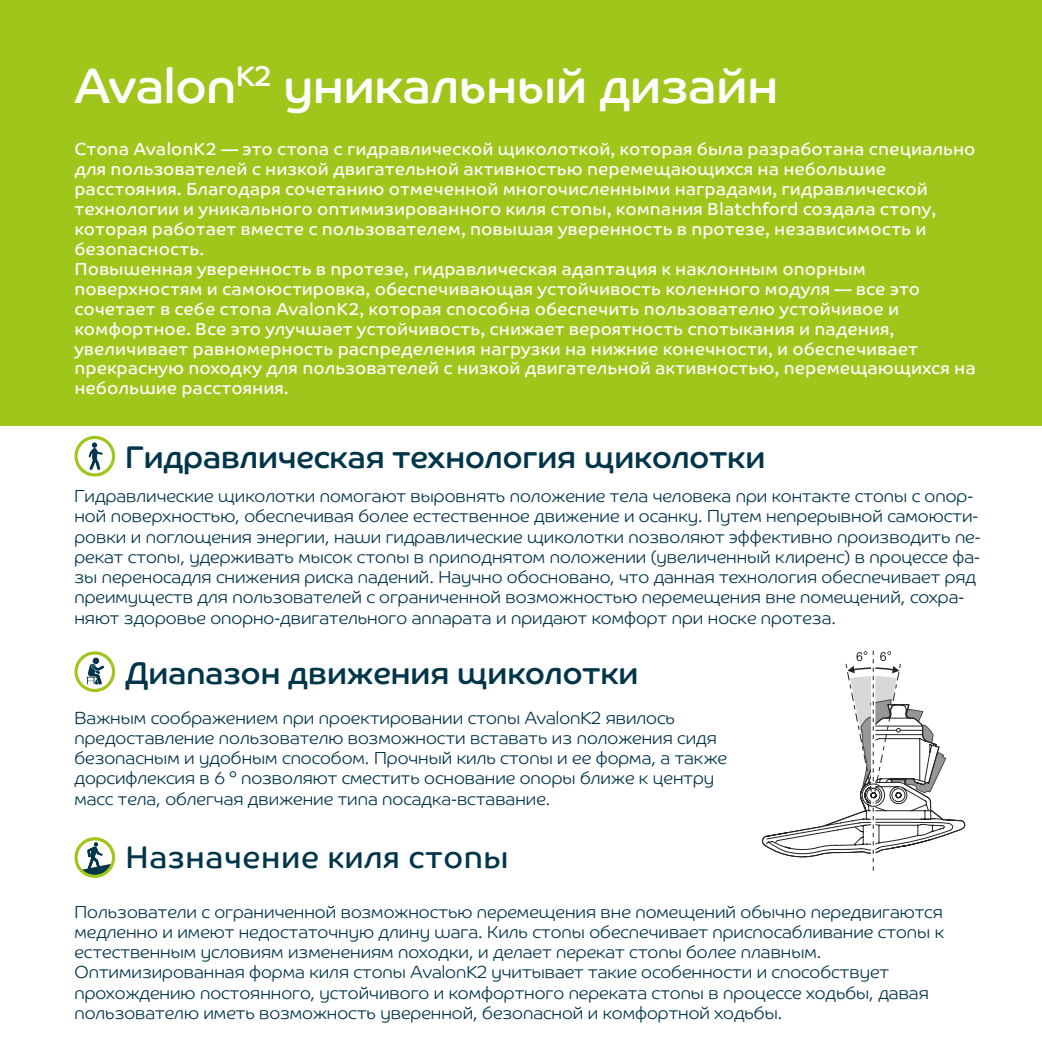
<style>
.page{position:relative;width:1042px;height:1042px;background:#fff}
.page>*{position:absolute;margin:0;border:0;box-sizing:border-box;transform-origin:0 0}
.t1{font:49px "Co Headline Corp";color:#fff}
.t2{font:31.5px "Co Headline Corp";color:#00354a}
.t3{font:31.5px "Co Text Corp";color:#00354a}
.t4{font:28.53px "Co Headline Corp";color:#fff}
.t5{font:300 17.5px/20.3px "Co Headline Corp";color:#00354a}
.t6{font:17.5px/19.9px "Co Text Corp";color:#fff}
</style>
<div class="page">
<div style="left:0;top:0;width:1041px;height:426px;background:#a0c61c"></div>
<svg style="left:76px;top:437px;width:37px;height:38px"></svg>
<div style="left:74px;top:436px;width:41px;height:40px;border:3px solid #a0c61c;border-radius:50%"></div>
<svg style="left:88px;top:442px;width:15px;height:28px"></svg>
<svg style="left:76px;top:653px;width:37px;height:37px"></svg>
<div style="left:74px;top:651px;width:41px;height:41px;border:3px solid #a0c61c;border-radius:50%"></div>
<div style="left:93px;top:657px;width:6px;height:7px;background:#00354a;border-radius:50%"></div>
<svg style="left:86px;top:663px;width:18px;height:21px"></svg>
<svg style="left:76px;top:838px;width:37px;height:38px"></svg>
<div style="left:74px;top:837px;width:41px;height:40px;border:3px solid #a0c61c;border-radius:50%"></div>
<svg style="left:81px;top:842px;width:32px;height:34px"></svg>
<svg style="left:762px;top:650px;width:203px;height:220px"></svg>
<div style="left:861px;top:783px;width:23px;height:23px;border:1px solid #242424;border-radius:50%"></div>
<h3 class="t4" style="left:236px;top:65px;width:36px">K2</h3>
<h1 class="t1" style="left:74px;top:66px;width:705px">Avalon уникальный дизайн</h1>
<p class="t6" style="left:74px;top:140px;width:902px">Стопа AvalonK2 — это стопа с гидравлической щиколоткой, которая была разработана специально для пользователей с низкой двигательной активностью перемещающихся на небольшие расстояния. Благодаря сочетанию отмеченной многочисленными наградами, гидравлической технологии и уникального оптимизированного киля стопы, компания Blatchford создала стопу, которая работает вместе с пользователем, повышая уверенность в протезе, независимость и безопасность.<br>Повышенная уверенность в протезе, гидравлическая адаптация к наклонным опорным поверхностям и самоюстировка, обеспечивающая устойчивость коленного модуля — все это сочетает в себе стопа AvalonK2, которая способна обеспечить пользователю устойчивое и комфортное. Все это улучшает устойчивость, снижает вероятность спотыкания и падения, увеличивает равномерность распределения нагрузки на нижние конечности, и обеспечивает прекрасную походку для пользователей с низкой двигательной активностью, перемещающихся на небольшие расстояния.</p>
<h2 class="t2" style="left:125px;top:445px;width:641px">Гидравлическая технология щиколотки</h2>
<p class="t5" style="left:74px;top:487px;width:907px">Гидравлические щиколотки помогают выровнять положение тела человека при контакте стопы с опор&shy;ной поверхностью, обеспечивая более естественное движение и осанку. Путем непрерывной самоюсти&shy;ровки и поглощения энергии, наши гидравлические щиколотки позволяют эффективно производить пе&shy;рекат стопы, удерживать мысок стопы в приподнятом положении (увеличенный клиренс) в процессе фа&shy;зы переносадля снижения риска падений. Научно обосновано, что данная технология обеспечивает ряд преимуществ для пользователей с ограниченной возможностью перемещения вне помещений, сохра&shy;няют здоровье опорно-двигательного аппарата и придают комфорт при носке протеза.</p>
<h2 class="t2" style="left:125px;top:660px;width:514px">Диапазон движения щиколотки</h2>
<p class="t5" style="left:74px;top:708px;width:654px">Важным соображением при проектировании стопы AvalonK2 явилось предоставление пользователю возможности вставать из положения сидя безопасным и удобным способом. Прочный киль стопы и ее форма, а также дорсифлексия в 6 ° позволяют сместить основание опоры ближе к центру масс тела, облегчая движение типа посадка-вставание.</p>
<h2 class="t3" style="left:125px;top:844px;width:385px">Назначение киля стопы</h2>
<p class="t5" style="left:74px;top:902px;width:871px">Пользователи с ограниченной возможностью перемещения вне помещений обычно передвигаются медленно и имеют недостаточную длину шага. Киль стопы обеспечивает приспосабливание стопы к естественным условиям изменениям походки, и делает перекат стопы более плавным.<br>Оптимизированная форма киля стопы AvalonK2 учитывает такие особенности и способствует прохождению постоянного, устойчивого и комфортного переката стопы в процессе ходьбы, давая пользователю иметь возможность уверенной, безопасной и комфортной ходьбы.</p>
</div>
